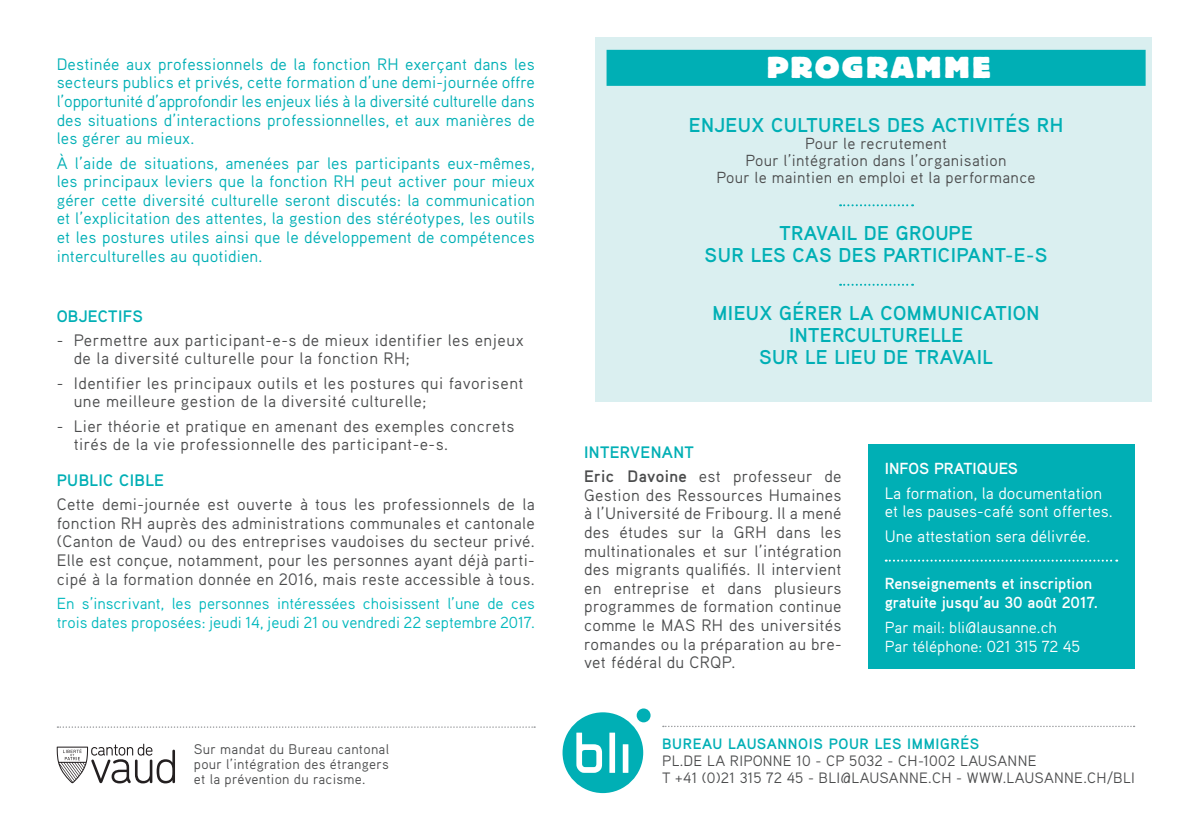
<style>
.page{position:relative;width:1191px;height:840px;background:#fff}
.page>*{position:absolute;margin:0;border:0;box-sizing:border-box;transform-origin:0 0}
.titre{font:800 30px "Block BE";letter-spacing:.08em;color:#fff}
.HORAIRES{font:700 20px/22px "Aaux Pro";letter-spacing:.02em;color:#00afb5;text-align:center}
.TEXTES{font:16.6px/18.6px "Aaux Pro";letter-spacing:.03em;color:#4b4c4d}
.TEXTES-2{font:16.6px/18.6px "Aaux Pro";letter-spacing:.01em;color:#00afb5;text-align:justify}
.t1{font:16.6px/18.6px "Aaux Pro";color:#fff}
.HORAIRES-2{font:700 16.6px "Aaux Pro";letter-spacing:.02em;color:#00afb5}
.TEXTES-3{font:16px/18.6px "Aaux Pro";color:#00b8bd}
.TEXTES___FILETS{font:16px "Aaux Pro";letter-spacing:.02em;color:#4b4c4d}
.t2{font:700 16px/19px "Aaux Pro";color:#fff}
.t3{font:16px/19px "Aaux Pro";color:#fff}
.t4{font:15px/17.4px "Aaux Pro";letter-spacing:.02em;color:#4b4c4d}
.t5{font:700 15px "Aaux Pro";letter-spacing:.04em;color:#00afb5}
.TEXTES-4{font:14px/15px "Aaux Pro";letter-spacing:.02em;color:#4b4c4d;text-align:justify}
.s1{font-weight:700}
</style>
<div class="page">
<div style="left:595px;top:37px;width:557px;height:364px;background:#daeff0"></div>
<div style="left:867px;top:444px;width:267px;height:224px;background:#00afb5"></div>
<svg style="left:885px;top:559px;width:232px;height:2px"></svg>
<svg style="left:663px;top:725px;width:471px;height:1px"></svg>
<svg style="left:57px;top:726px;width:478px;height:1px"></svg>
<div style="left:606px;top:50px;width:539px;height:36px;background:#00afb5"></div>
<div style="left:562px;top:712px;width:81px;height:80px;background:#00afb5;border-radius:50%"></div>
<svg style="left:576px;top:732px;width:26px;height:40px"></svg>
<div style="left:609px;top:732px;width:6px;height:40px;background:#fff"></div>
<div style="left:623px;top:743px;width:5px;height:29px;background:#fff"></div>
<div style="left:636px;top:708px;width:14px;height:14px;background:#00afb5;border-radius:50%"></div>
<svg style="left:57px;top:743px;width:118px;height:40px"></svg>
<svg style="left:840px;top:204px;width:73px;height:2px"></svg>
<svg style="left:840px;top:283px;width:73px;height:2px"></svg>
<p class="TEXTES-2" style="left:57px;top:54px;width:479px">Destinée aux professionnels de la fonction RH exerçant dans les secteurs publics et privés, cette formation d’une demi-journée offre l’opportunité d’approfondir les enjeux liés à la diversité culturelle dans des situations d’interactions professionnelles, et aux manières de les gérer au mieux.</p>
<p class="TEXTES-2" style="left:57px;top:153px;width:479px">À l’aide de situations, amenées par les participants eux-mêmes, les principaux leviers que la fonction RH peut activer pour mieux gérer cette diversité culturelle seront discutés: la communication et l’explicitation des attentes, la gestion des stéréotypes, les outils et les postures utiles ainsi que le développement de compétences interculturelles au quotidien.</p>
<p class="HORAIRES-2" style="left:57px;top:305px;width:88px">OBJECTIFS</p>
<p class="TEXTES" style="left:74px;top:330px;width:451px;text-indent:-17px">- Permettre aux participant-e-s de mieux identifier les enjeux de la diversité culturelle pour la fonction RH;</p>
<p class="TEXTES" style="left:74px;top:373px;width:451px;text-indent:-17px">- Identifier les principaux outils et les postures qui favorisent une meilleure gestion de la diversité culturelle;</p>
<p class="TEXTES" style="left:74px;top:416px;width:442px;text-indent:-17px">- Lier théorie et pratique en amenant des exemples concrets tirés de la vie professionnelle des participant-e-s.</p>
<p class="HORAIRES-2" style="left:57px;top:469px;width:109px">PUBLIC CIBLE</p>
<p class="TEXTES" style="left:57px;top:494px;width:479px;text-align:justify">Cette demi-journée est ouverte à tous les professionnels de la fonction RH auprès des administrations communales et cantonale (Canton de Vaud) ou des entreprises vaudoises du secteur privé.<br>Elle est conçue, notamment, pour les personnes ayant déjà parti&shy;cipé à la formation donnée en 2016, mais reste accessible à tous.</p>
<p class="TEXTES-3" style="left:57px;top:593px;width:479px">En s’inscrivant, les personnes intéressées choisissent l’une de ces trois dates proposées: jeudi 14, jeudi 21 ou vendredi 22 septembre 2017.</p>
<p class="TEXTES-4" style="left:194px;top:740px;width:197px">Sur mandat du Bureau cantonal pour l’intégration des étrangers et la prévention du racisme.</p>
<p class="titre" style="left:767px;top:51px;width:225px">PROGRAMME</p>
<p class="HORAIRES" style="left:689px;top:113px;width:376px">ENJEUX CULTURELS DES ACTIVITÉS RH</p>
<p class="TEXTES___FILETS" style="left:805px;top:133px;width:143px">Pour le recrutement</p>
<p class="TEXTES___FILETS" style="left:745px;top:150px;width:262px">Pour l’intégration dans l’organisation</p>
<p class="TEXTES___FILETS" style="left:716px;top:167px;width:321px">Pour le maintien en emploi et la performance</p>
<p class="HORAIRES" style="left:704px;top:222px;width:344px">TRAVAIL DE GROUPE<br>SUR LES CAS DES PARTICIPANT-E-S</p>
<p class="HORAIRES" style="left:712px;top:301px;width:328px">MIEUX GÉRER LA COMMUNICATION<br>INTERCULTURELLE<br>SUR LE LIEU DE TRAVAIL</p>
<p class="HORAIRES-2" style="left:584px;top:441px;width:111px">INTERVENANT</p>
<p class="TEXTES" style="left:584px;top:466px;width:259px;text-align:justify"><span class="s1">Eric Davoine</span> est professeur de Gestion des Ressources Humaines à l’Université de Fribourg. Il a mené des études sur la GRH dans les multinationales et sur l’intégration des migrants qualifiés. Il intervient en entreprise et dans plusieurs programmes de formation continue comme le MAS RH des universités romandes ou la préparation au bre&shy;vet fédéral du CRQP.</p>
<p class="t2" style="left:884px;top:458px;width:135px">INFOS PRATIQUES</p>
<p class="t1" style="left:884px;top:483px;width:229px">La formation, la documentation et les pauses-café sont offertes.</p>
<p class="t1" style="left:884px;top:526px;width:207px">Une attestation sera délivrée.</p>
<p class="t2" style="left:884px;top:573px;width:215px">Renseignements et inscription gratuite jusqu’au 30 août 2017.</p>
<p class="t3" style="left:884px;top:617px;width:197px">Par mail: bli@lausanne.ch<br>Par téléphone: 021 315 72 45</p>
<p class="t5" style="left:662px;top:733px;width:319px">BUREAU LAUSANNOIS POUR LES IMMIGRÉS</p>
<p class="t4" style="left:662px;top:751px;width:474px">PL.DE LA RIPONNE 10 - CP 5032 - CH-1002 LAUSANNE<br>T +41 (0)21 315 72 45 - BLI@LAUSANNE.CH - WWW.LAUSANNE.CH/BLI</p>
</div>
